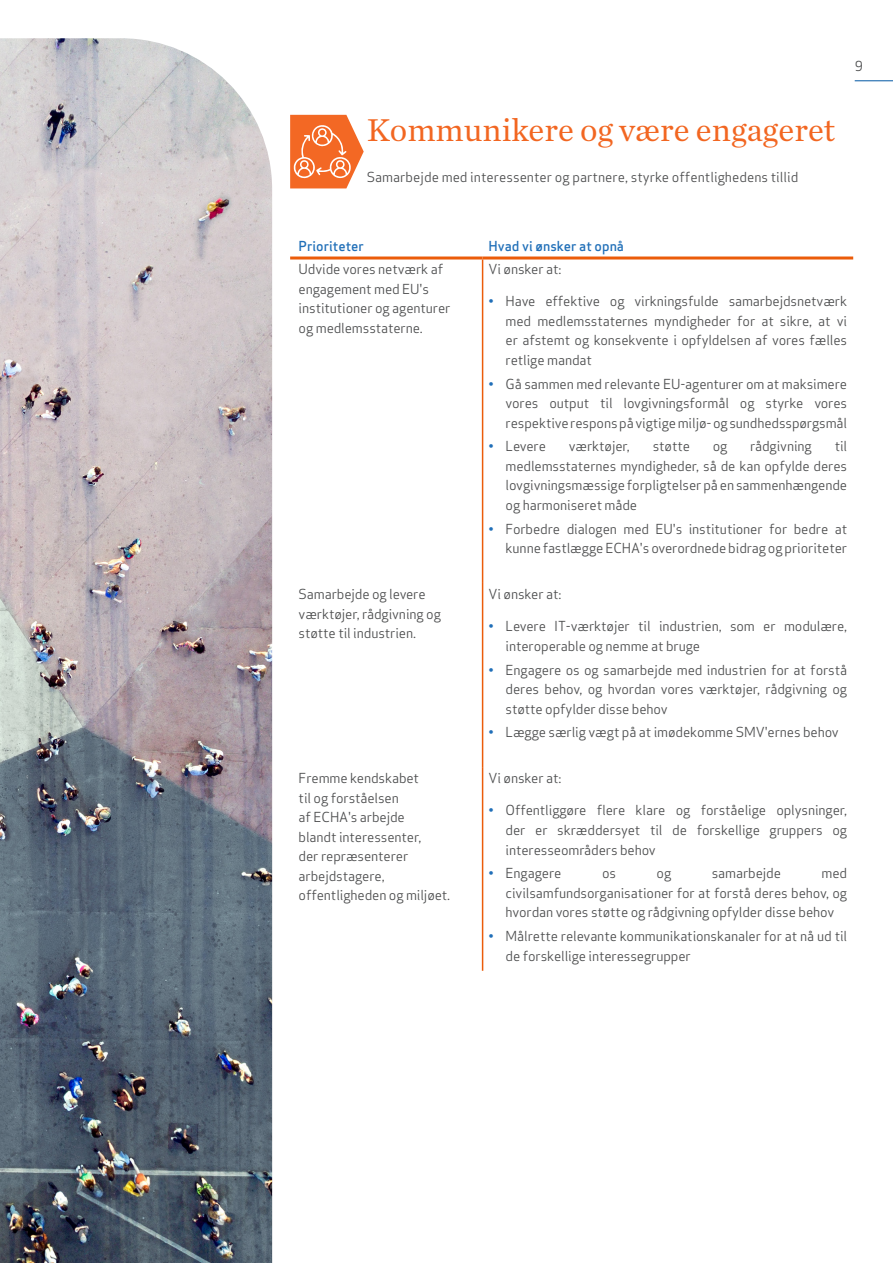
<style>
.page{position:relative;width:893px;height:1263px;background:#fff}
.page>*{position:absolute;margin:0;border:0;box-sizing:border-box;transform-origin:0 0}
.ch1_heading_1{font:33px "Chronicle Text G1";color:#f26621}
.body{font:13.5px/19.5px "Apex Sans";letter-spacing:-.01em;color:#4b4c4d;text-align:justify}
.body-2{font:500 13.5px "Apex Sans";color:#206fb8}
.s1{color:#206fb8}
</style>
<div class="page">
<hr style="left:855px;top:80px;width:38px;height:1px;background:#0057a3">
<hr style="left:482px;top:259px;width:1px;height:324px;background:#eb5c0a">
<hr style="left:482px;top:583px;width:1px;height:184px;background:#eb5c0a">
<hr style="left:482px;top:767px;width:1px;height:204px;background:#eb5c0a">
<hr style="left:290px;top:256px;width:193px;height:3px;background:#eb5c0a">
<hr style="left:483px;top:256px;width:370px;height:3px;background:#eb5c0a">
<img style="left:0;top:38px;width:272px;height:1225px">
<svg style="left:290px;top:115px;width:74px;height:73px"></svg>
<p class="ch1_heading_1" style="left:367px;top:105px;width:470px">Kommunikere og være engageret</p>
<p class="body" style="left:367px;top:166px;width:433px">Samarbejde med interessenter og partnere, styrke offentlighedens tillid</p>
<p class="body" style="left:855px;top:55px;width:10px">9</p>
<p class="body-2" style="left:299px;top:234px;width:67px">Prioriteter</p>
<p class="body-2" style="left:489px;top:234px;width:137px">Hvad vi ønsker at opnå</p>
<p class="body" style="left:299px;top:258px;width:153px;text-align:left">Udvide vores netværk af engagement med EU's institutioner og agenturer og medlemsstaterne.</p>
<p class="body" style="left:489px;top:258px;width:74px">Vi ønsker at:</p>
<p class="body" style="left:506px;top:290px;width:343px;text-indent:-17px"><span class="s1">•</span> Have effektive og virkningsfulde samarbejdsnetværk med medlemsstaternes myndigheder for at sikre, at vi er afstemt og konsekvente i opfyldelsen af vores fælles retlige mandat</p>
<p class="body" style="left:506px;top:373px;width:343px;text-indent:-17px"><span class="s1">•</span> Gå sammen med relevante EU-agenturer om at maksimere vores output til lovgivningsformål og styrke vores respektive respons på vigtige miljø- og sundhedsspørgsmål</p>
<p class="body" style="left:489px;top:435px;width:59px"><span class="s1">•</span> Levere</p>
<p class="body" style="left:569px;top:435px;width:63px">værktøjer,</p>
<p class="body" style="left:653px;top:435px;width:39px">støtte</p>
<p class="body" style="left:713px;top:435px;width:16px">og</p>
<p class="body" style="left:750px;top:435px;width:63px">rådgivning</p>
<p class="body" style="left:506px;top:435px;width:343px;text-indent:329px">til medlemsstaternes myndigheder, så de kan opfylde deres lovgivningsmæssige forpligtelser på en sammenhængende og harmoniseret måde</p>
<p class="body" style="left:489px;top:518px;width:360px;text-align:right"><span class="s1">•</span> Forbedre dialogen med EU's institutioner for bedre at kunne fastlægge ECHA's overordnede bidrag og prioriteter</p>
<p class="body" style="left:299px;top:583px;width:144px;text-align:left">Samarbejde og levere værktøjer, rådgivning og støtte til industrien.</p>
<p class="body" style="left:489px;top:583px;width:74px">Vi ønsker at:</p>
<p class="body" style="left:506px;top:615px;width:343px;text-indent:-17px"><span class="s1">•</span> Levere IT-værktøjer til industrien, som er modulære, interoperable og nemme at bruge</p>
<p class="body" style="left:506px;top:659px;width:343px;text-indent:-17px"><span class="s1">•</span> Engagere os og samarbejde med industrien for at forstå deres behov, og hvordan vores værktøjer, rådgivning og støtte opfylder disse behov</p>
<p class="body" style="left:489px;top:721px;width:352px"><span class="s1">•</span> Lægge særlig vægt på at imødekomme SMV'ernes behov</p>
<p class="body" style="left:299px;top:767px;width:153px;text-align:left">Fremme kendskabet<br>til og forståelsen<br>af ECHA's arbejde<br>blandt interessenter,<br>der repræsenterer arbejdstagere, offentligheden og miljøet.</p>
<p class="body" style="left:489px;top:767px;width:74px">Vi ønsker at:</p>
<p class="body" style="left:506px;top:799px;width:343px;text-indent:-17px"><span class="s1">•</span> Offentliggøre flere klare og forståelige oplysninger, der er skræddersyet til de forskellige gruppers og interesseområders behov</p>
<p class="body" style="left:489px;top:862px;width:74px"><span class="s1">•</span> Engagere</p>
<p class="body" style="left:602px;top:862px;width:16px">os</p>
<p class="body" style="left:657px;top:862px;width:16px">og</p>
<p class="body" style="left:712px;top:862px;width:71px">samarbejde</p>
<p class="body" style="left:506px;top:862px;width:343px;text-indent:316px">med civilsamfundsorganisationer for at forstå deres behov, og hvordan vores støtte og rådgivning opfylder disse behov</p>
<p class="body" style="left:506px;top:925px;width:343px;text-indent:-17px"><span class="s1">•</span> Målrette relevante kommunikationskanaler for at nå ud til de forskellige interessegrupper</p>
</div>
